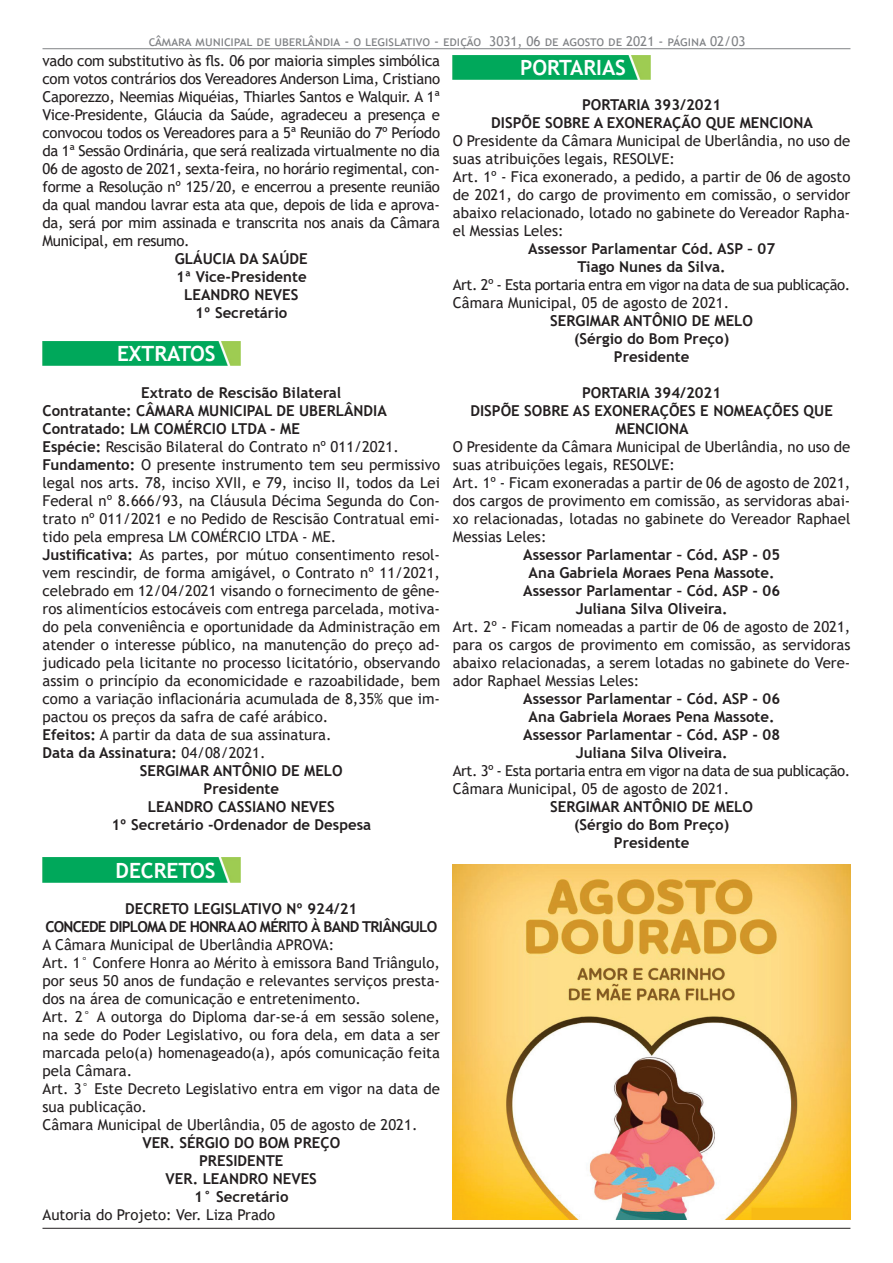
<style>
.page{position:relative;width:893px;height:1263px;background:#fff}
.page>*{position:absolute;margin:0;border:0;box-sizing:border-box;transform-origin:0 0}
.t1{font:700 21px "Trebuchet MS";color:#fff}
.t2{font:15px/18px "Trebuchet MS";color:#231f20;text-align:justify}
.t3{font:700 15px/18px "Trebuchet MS";color:#231f20;text-align:center}
.t4{font:15px "Trebuchet MS";letter-spacing:-.03em;color:#231f20}
.t5{font:700 15px "Trebuchet MS";letter-spacing:-.05em;color:#231f20}
.t6{font:13.5px "Trebuchet MS";color:#808285}
.s1{font-weight:700}
.s2{font-weight:400}
</style>
<div class="page">
<hr style="left:43px;top:48px;width:807px;height:1px;background:#808285">
<hr style="left:42px;top:1228px;width:808px;height:1px;background:#231f20">
<img style="left:42px;top:341px;width:198px;height:24px">
<img style="left:42px;top:858px;width:198px;height:24px">
<img style="left:453px;top:55px;width:197px;height:24px">
<img style="left:453px;top:864px;width:397px;height:355px">
<p class="t6" style="left:149px;top:32px;width:598px">câmara municipal de uberlândia - o legislativo - edição 3031, 06 de agosto de 2021 - página 02/03</p>
<p class="t2" style="left:43px;top:52px;width:399px">vado com substitutivo às fls. 06 por maioria simples simbólica com votos contrários dos Vereadores Anderson Lima, Cristiano Caporezzo, Neemias Miquéias, Thiarles Santos e Walquir. A 1ª Vice-Presidente, Gláucia da Saúde, agradeceu a presença e convocou todos os Vereadores para a 5ª Reunião do 7º Período da 1ª Sessão Ordinária, que será realizada virtualmente no dia 06 de agosto de 2021, sexta-feira, no horário regimental, con&shy;forme a Resolução nº 125/20, e encerrou a presente reunião da qual mandou lavrar esta ata que, depois de lida e aprova&shy;da, será por mim assinada e transcrita nos anais da Câmara Municipal, em resumo.</p>
<p class="t3" style="left:175px;top:250px;width:134px">GLÁUCIA DA SAÚDE</p>
<p class="t3" style="left:176px;top:268px;width:132px">1ª Vice-Presidente</p>
<p class="t3" style="left:184px;top:286px;width:116px">LEANDRO NEVES</p>
<p class="t3" style="left:195px;top:304px;width:94px">1º Secretário</p>
<p class="t1" style="left:117px;top:341px;width:100px">EXTRATOS</p>
<p class="t3" style="left:141px;top:383px;width:202px">Extrato de Rescisão Bilateral</p>
<p class="t3" style="left:43px;top:401px;width:346px">Contratante: CÂMARA MUNICIPAL DE UBERLÂNDIA</p>
<p class="t3" style="left:43px;top:419px;width:259px">Contratado: LM COMÉRCIO LTDA - ME</p>
<p class="t2" style="left:43px;top:437px;width:358px"><span class="s1">Espécie:</span> Rescisão Bilateral do Contrato nº 011/2021.</p>
<p class="t2" style="left:43px;top:455px;width:399px"><span class="s1">Fundamento:</span> O presente instrumento tem seu permissivo legal nos arts. 78, inciso XVII, e 79, inciso II, todos da Lei Federal nº 8.666/93, na Cláusula Décima Segunda do Con&shy;trato nº 011/2021 e no Pedido de Rescisão Contratual emi&shy;tido pela empresa LM COMÉRCIO LTDA - ME.</p>
<p class="t2" style="left:43px;top:545px;width:399px"><span class="s1">Justificativa:</span> As partes, por mútuo consentimento resol&shy;vem rescindir, de forma amigável, o Contrato nº 11/2021, celebrado em 12/04/2021 visando o fornecimento de gêne&shy;ros alimentícios estocáveis com entrega parcelada, motiva&shy;do pela conveniência e oportunidade da Administração em atender o interesse público, na manutenção do preço ad&shy;judicado pela licitante no processo licitatório, observando assim o princípio da economicidade e razoabilidade, bem como a variação inflacionária acumulada de 8,35% que im&shy;pactou os preços da safra de café arábico.</p>
<p class="t2" style="left:43px;top:725px;width:291px"><span class="s1">Efeitos:</span> A partir da data de sua assinatura.</p>
<p class="t3" style="left:43px;top:743px;width:225px">Data da Assinatura: <span class="s2">04/08/2021.</span></p>
<p class="t3" style="left:140px;top:761px;width:204px">SERGIMAR ANTÔNIO DE MELO</p>
<p class="t3" style="left:204px;top:779px;width:77px">Presidente</p>
<p class="t3" style="left:148px;top:797px;width:189px">LEANDRO CASSIANO NEVES</p>
<p class="t3" style="left:111px;top:815px;width:261px">1º Secretário -Ordenador de Despesa</p>
<p class="t1" style="left:116px;top:857px;width:102px">DECRETOS</p>
<p class="t3" style="left:125px;top:900px;width:233px">DECRETO LEGISLATIVO Nº 924/21</p>
<p class="t5" style="left:45px;top:917px;width:393px">CONCEDE DIPLOMA DE HONRA AO MÉRITO À BAND TRIÂNGULO</p>
<p class="t2" style="left:42px;top:935px;width:293px">A Câmara Municipal de Uberlândia APROVA:</p>
<p class="t2" style="left:42px;top:953px;width:399px">Art. 1° Confere Honra ao Mérito à emissora Band Triângulo, por seus 50 anos de fundação e relevantes serviços presta&shy;dos na área de comunicação e entretenimento.</p>
<p class="t2" style="left:42px;top:1007px;width:399px">Art. 2° A outorga do Diploma dar-se-á em sessão solene, na sede do Poder Legislativo, ou fora dela, em data a ser marcada pelo(a) homenageado(a), após comunicação feita pela Câmara.</p>
<p class="t2" style="left:42px;top:1079px;width:399px">Art. 3° Este Decreto Legislativo entra em vigor na data de sua publicação.</p>
<p class="t2" style="left:42px;top:1115px;width:377px">Câmara Municipal de Uberlândia, 05 de agosto de 2021.</p>
<p class="t3" style="left:142px;top:1134px;width:199px">VER. SÉRGIO DO BOM PREÇO</p>
<p class="t3" style="left:199px;top:1152px;width:86px">PRESIDENTE</p>
<p class="t3" style="left:166px;top:1170px;width:153px">VER. LEANDRO NEVES</p>
<p class="t3" style="left:194px;top:1188px;width:96px">1° Secretário</p>
<p class="t2" style="left:42px;top:1205px;width:234px">Autoria do Projeto: Ver. Liza Prado</p>
<p class="t1" style="left:520px;top:55px;width:107px">PORTARIAS</p>
<p class="t3" style="left:582px;top:96px;width:141px">PORTARIA 393/2021</p>
<p class="t3" style="left:491px;top:114px;width:323px">DISPÕE SOBRE A EXONERAÇÃO QUE MENCIONA</p>
<p class="t2" style="left:453px;top:131px;width:399px">O Presidente da Câmara Municipal de Uberlândia, no uso de suas atribuições legais, RESOLVE:</p>
<p class="t2" style="left:453px;top:167px;width:399px">Art. 1º - Fica exonerado, a pedido, a partir de 06 de agosto de 2021, do cargo de provimento em comissão, o servidor abaixo relacionado, lotado no gabinete do Vereador Rapha&shy;el Messias Leles:</p>
<p class="t3" style="left:528px;top:240px;width:248px">Assessor Parlamentar Cód. ASP – 07</p>
<p class="t3" style="left:578px;top:258px;width:150px">Tiago Nunes da Silva.</p>
<p class="t4" style="left:453px;top:275px;width:399px">Art. 2º - Esta portaria entra em vigor na data de sua publicação.</p>
<p class="t2" style="left:453px;top:293px;width:278px">Câmara Municipal, 05 de agosto de 2021.</p>
<p class="t3" style="left:550px;top:312px;width:204px">SERGIMAR ANTÔNIO DE MELO</p>
<p class="t3" style="left:574px;top:330px;width:157px">(Sérgio do Bom Preço)</p>
<p class="t3" style="left:614px;top:348px;width:77px">Presidente</p>
<p class="t3" style="left:582px;top:383px;width:141px">PORTARIA 394/2021</p>
<p class="t3" style="left:470px;top:401px;width:364px">DISPÕE SOBRE AS EXONERAÇÕES E NOMEAÇÕES QUE<br>MENCIONA</p>
<p class="t2" style="left:453px;top:437px;width:399px">O Presidente da Câmara Municipal de Uberlândia, no uso de suas atribuições legais, RESOLVE:</p>
<p class="t2" style="left:453px;top:473px;width:399px">Art. 1º - Ficam exoneradas a partir de 06 de agosto de 2021, dos cargos de provimento em comissão, as servidoras abai&shy;xo relacionadas, lotadas no gabinete do Vereador Raphael Messias Leles:</p>
<p class="t3" style="left:523px;top:545px;width:258px">Assessor Parlamentar – Cód. ASP - 05</p>
<p class="t3" style="left:529px;top:563px;width:248px">Ana Gabriela Moraes Pena Massote.</p>
<p class="t3" style="left:523px;top:581px;width:258px">Assessor Parlamentar – Cód. ASP - 06</p>
<p class="t3" style="left:576px;top:599px;width:153px">Juliana Silva Oliveira.</p>
<p class="t2" style="left:453px;top:617px;width:399px">Art. 2º - Ficam nomeadas a partir de 06 de agosto de 2021, para os cargos de provimento em comissão, as servidoras abaixo relacionadas, a serem lotadas no gabinete do Vere&shy;ador Raphael Messias Leles:</p>
<p class="t3" style="left:523px;top:689px;width:258px">Assessor Parlamentar – Cód. ASP - 06</p>
<p class="t3" style="left:529px;top:707px;width:248px">Ana Gabriela Moraes Pena Massote.</p>
<p class="t3" style="left:523px;top:725px;width:258px">Assessor Parlamentar – Cód. ASP - 08</p>
<p class="t3" style="left:576px;top:743px;width:153px">Juliana Silva Oliveira.</p>
<p class="t4" style="left:453px;top:761px;width:399px">Art. 3º - Esta portaria entra em vigor na data de sua publicação.</p>
<p class="t2" style="left:453px;top:779px;width:278px">Câmara Municipal, 05 de agosto de 2021.</p>
<p class="t3" style="left:550px;top:797px;width:204px">SERGIMAR ANTÔNIO DE MELO</p>
<p class="t3" style="left:574px;top:815px;width:157px">(Sérgio do Bom Preço)</p>
<p class="t3" style="left:614px;top:833px;width:77px">Presidente</p>
</div>
